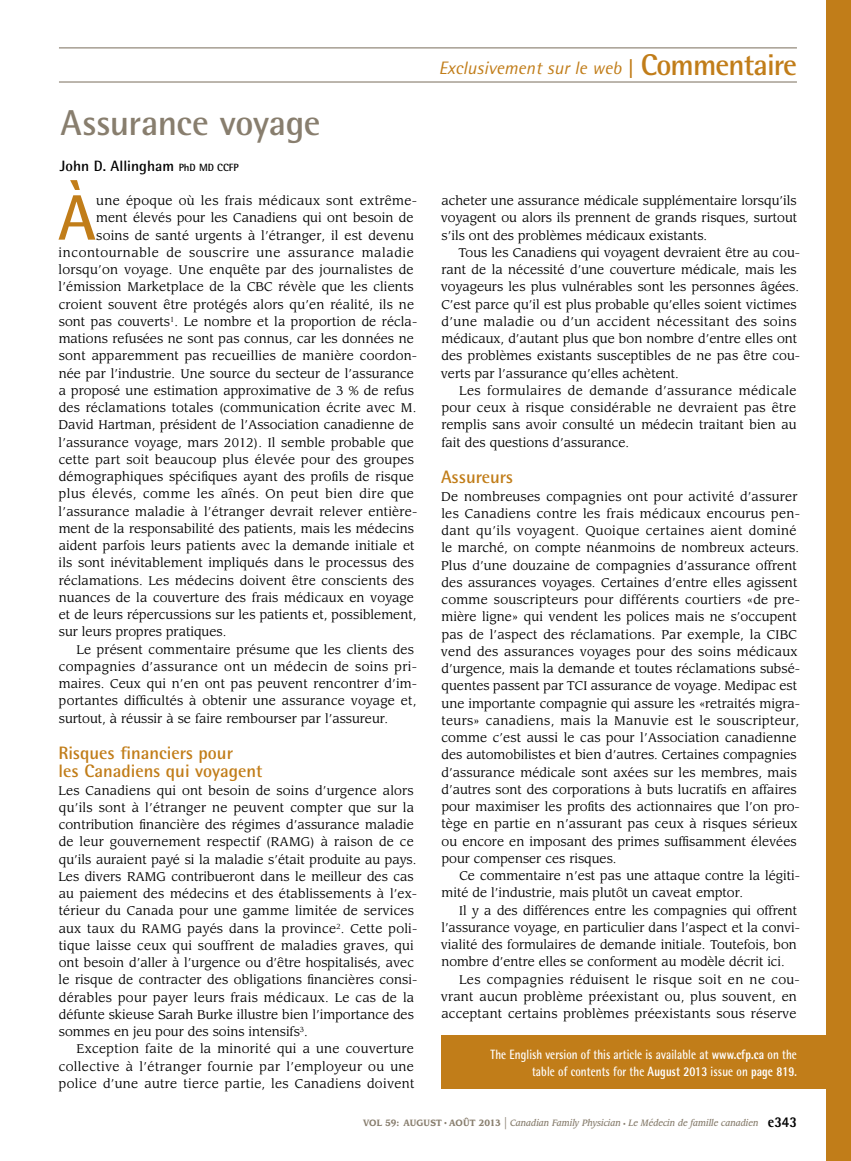
<style>
.page{position:relative;width:851px;height:1161px;background:#fff}
.page>*{position:absolute;margin:0;border:0;box-sizing:border-box;transform-origin:0 0}
.t1{font:700 64.2px "Rotis Semi Sans Std";color:#c17d19}
.t2{font:700 36px "Rotis Semi Sans Std";letter-spacing:-.01em;color:#887e6e}
.t3{font:700 18px/18px "Rotis Semi Sans Std";color:#c17d19}
.t4{font:italic 18px "Rotis Semi Sans Std";color:#c17d19}
.t5{font:700 15px "Rotis Semi Sans Std";color:#000}
.t6{font:700 13.5px/16.5px "Rotis Semi Sans Std";letter-spacing:.01em;color:#fff;text-align:right;scale:.8 1}
.t7{font:12.3px/17.2px "Leawood Std";letter-spacing:.005em;color:#000}
.t8{font:12.3px "Leawood Std";letter-spacing:.045em;color:#000}
.t9{font:12.3px "Leawood Std";letter-spacing:.03em;color:#000}
.t10{font:12.3px "Leawood Std";letter-spacing:.035em;color:#000}
.t11{font:12.3px "Leawood Std";letter-spacing:.025em;color:#000}
.t12{font:italic 500 9px "Leawood Std";color:#887e6e;scale:.9 1}
.s1{font-size:10.5px}
.s2{font-weight:700;font-style:normal;font-size:21px}
.s3{font-weight:700;font-style:normal;font-size:30px}
.s4{font-weight:800}
.s5{font-weight:700;font-style:normal}
.s6{font-family:"Times New Roman";font-weight:400;font-style:normal}
.s7{font-weight:400;font-style:normal;font-size:15px}
.s8{font-style:normal;font-size:6px}
.s9{font-family:"Rotis Semi Sans Std";font-weight:800;font-style:normal;font-size:15px;color:#000}
</style>
<div class="page">
<div style="left:826px;top:0;width:24px;height:1161px;background:#c17d19"></div>
<hr style="left:59px;top:47px;width:737px;height:1px;background:#887e6e">
<hr style="left:59px;top:81px;width:737px;height:2px;background:#887e6e">
<div style="left:441px;top:1035px;width:386px;height:54px;background:#c17d19"></div>
<h2 class="t2" style="left:60px;top:101px;width:262px">Assurance voyage</h2>
<p class="t5" style="left:60px;top:157px;width:180px">John D. Allingham <span class="s1">PhD MD CCFP</span></p>
<h1 class="t1" style="left:58px;top:178px;width:40px">À</h1>
<p class="t11" style="left:96px;top:193px;width:322px">une époque où les frais médicaux sont extrême-</p>
<p class="t7" style="left:96px;top:210px;width:319px">ment élevés pour les Canadiens qui ont besoin de</p>
<p class="t7" style="left:96px;top:227px;width:319px">soins de santé urgents à l’étranger, il est devenu</p>
<p class="t8" style="left:59px;top:245px;width:356px">incontournable de souscrire une assurance maladie</p>
<p class="t7" style="left:59px;top:261px;width:356px">lorsqu’on voyage. Une enquête par des journalistes de</p>
<p class="t7" style="left:59px;top:279px;width:356px">l’émission Marketplace de la CBC révèle que les clients</p>
<p class="t7" style="left:59px;top:296px;width:357px">croient souvent être protégés alors qu’en réalité, ils ne</p>
<p class="t7" style="left:59px;top:313px;width:360px">sont pas couverts<sup>1</sup>. Le nombre et la proportion de récla-</p>
<p class="t7" style="left:59px;top:330px;width:356px">mations refusées ne sont pas connus, car les données ne</p>
<p class="t7" style="left:59px;top:348px;width:360px">sont apparemment pas recueillies de manière coordon-</p>
<p class="t7" style="left:59px;top:365px;width:356px">née par l’industrie. Une source du secteur de l’assurance</p>
<p class="t7" style="left:59px;top:382px;width:357px">a proposé une estimation approximative de 3 % de refus</p>
<p class="t7" style="left:59px;top:399px;width:359px">des réclamations totales (communication écrite avec M.</p>
<p class="t7" style="left:59px;top:417px;width:357px">David Hartman, président de l’Association canadienne de</p>
<p class="t7" style="left:59px;top:434px;width:357px">l’assurance voyage, mars 2012). Il semble probable que</p>
<p class="t7" style="left:59px;top:451px;width:357px">cette part soit beaucoup plus élevée pour des groupes</p>
<p class="t7" style="left:59px;top:468px;width:356px">démographiques spécifiques ayant des profils de risque</p>
<p class="t10" style="left:59px;top:487px;width:356px">plus élevés, comme les aînés. On peut bien dire que</p>
<p class="t7" style="left:59px;top:503px;width:360px">l’assurance maladie à l’étranger devrait relever entière-</p>
<p class="t7" style="left:59px;top:520px;width:357px">ment de la responsabilité des patients, mais les médecins</p>
<p class="t7" style="left:59px;top:537px;width:357px">aident parfois leurs patients avec la demande initiale et</p>
<p class="t7" style="left:59px;top:555px;width:357px">ils sont inévitablement impliqués dans le processus des</p>
<p class="t7" style="left:59px;top:572px;width:357px">réclamations. Les médecins doivent être conscients des</p>
<p class="t7" style="left:59px;top:589px;width:357px">nuances de la couverture des frais médicaux en voyage</p>
<p class="t7" style="left:59px;top:606px;width:359px">et de leurs répercussions sur les patients et, possiblement,</p>
<p class="t7" style="left:59px;top:624px;width:169px">sur leurs propres pratiques.</p>
<p class="t7" style="left:77px;top:641px;width:339px">Le présent commentaire présume que les clients des</p>
<p class="t9" style="left:59px;top:659px;width:360px">compagnies d’assurance ont un médecin de soins pri-</p>
<p class="t7" style="left:59px;top:675px;width:360px">maires. Ceux qui n’en ont pas peuvent rencontrer d’im-</p>
<p class="t7" style="left:59px;top:693px;width:359px">portantes difficultés à obtenir une assurance voyage et,</p>
<p class="t7" style="left:59px;top:711px;width:331px">surtout, à réussir à se faire rembourser par l’assureur.</p>
<h3 class="t3" style="left:59px;top:744px;width:205px">Risques financiers pour<br>les Canadiens qui voyagent</h3>
<p class="t7" style="left:59px;top:782px;width:360px">Les Canadiens qui ont besoin de soins d’urgence alors qu’ils sont à l’étranger ne peuvent compter que sur la contribution financière des régimes d’assurance maladie de leur gouvernement respectif (RAMG) à raison de ce qu’ils auraient payé si la maladie s’était produite au pays.<br>Les divers RAMG contribueront dans le meilleur des cas au paiement des médecins et des établissements à l’ex&shy;térieur du Canada pour une gamme limitée de services aux taux du RAMG payés dans la province<sup>2</sup>. Cette poli&shy;tique laisse ceux qui souffrent de maladies graves, qui ont besoin d’aller à l’urgence ou d’être hospitalisés, avec le risque de contracter des obligations financières consi&shy;dérables pour payer leurs frais médicaux. Le cas de la défunte skieuse Sarah Burke illustre bien l’importance des sommes en jeu pour des soins intensifs<sup>3</sup>.</p>
<p class="t7" style="left:59px;top:1041px;width:357px;text-align:justify;text-indent:18px">Exception faite de la minorité qui a une couverture collective à l’étranger fournie par l’employeur ou une police d’une autre tierce partie, les Canadiens doivent</p>
<h3 class="t4" style="left:439px;top:57px;width:359px">Exclusivement sur le web <span class="s2">|</span> <span class="s3">Commentaire</span></h3>
<p class="t7" style="left:441px;top:192px;width:358px;text-align:justify">acheter une assurance médicale supplémentaire lorsqu’ils voyagent ou alors ils prennent de grands risques, surtout s’ils ont des problèmes médicaux existants.</p>
<p class="t7" style="left:441px;top:244px;width:361px;text-indent:18px">Tous les Canadiens qui voyagent devraient être au cou&shy;rant de la nécessité d’une couverture médicale, mais les voyageurs les plus vulnérables sont les personnes âgées.<br>C’est parce qu’il est plus probable qu’elles soient victimes d’une maladie ou d’un accident nécessitant des soins médicaux, d’autant plus que bon nombre d’entre elles ont des problèmes existants susceptibles de ne pas être cou&shy;verts par l’assurance qu’elles achètent.</p>
<p class="t7" style="left:441px;top:382px;width:357px;text-align:justify;text-indent:18px">Les formulaires de demande d’assurance médicale pour ceux à risque considérable ne devraient pas être remplis sans avoir consulté un médecin traitant bien au fait des questions d’assurance.</p>
<h3 class="t3" style="left:441px;top:468px;width:73px">Assureurs</h3>
<p class="t7" style="left:441px;top:488px;width:361px">De nombreuses compagnies ont pour activité d’assurer les Canadiens contre les frais médicaux encourus pen&shy;dant qu’ils voyagent. Quoique certaines aient dominé le marché, on compte néanmoins de nombreux acteurs.<br>Plus d’une douzaine de compagnies d’assurance offrent des assurances voyages. Certaines d’entre elles agissent comme souscripteurs pour différents courtiers «de pre&shy;mière ligne» qui vendent les polices mais ne s’occupent pas de l’aspect des réclamations. Par exemple, la CIBC vend des assurances voyages pour des soins médicaux d’urgence, mais la demande et toutes réclamations subsé&shy;quentes passent par TCI assurance de voyage. Medipac est une importante compagnie qui assure les «retraités migra&shy;teurs» canadiens, mais la Manuvie est le souscripteur, comme c’est aussi le cas pour l’Association canadienne des automobilistes et bien d’autres. Certaines compagnies d’assurance médicale sont axées sur les membres, mais d’autres sont des corporations à buts lucratifs en affaires pour maximiser les profits des actionnaires que l’on pro&shy;tège en partie en n’assurant pas ceux à risques sérieux ou encore en imposant des primes suffisamment élevées pour compenser ces risques.</p>
<p class="t7" style="left:441px;top:867px;width:360px;text-indent:18px">Ce commentaire n’est pas une attaque contre la légiti&shy;mité de l’industrie, mais plutôt un caveat emptor.</p>
<p class="t7" style="left:441px;top:902px;width:361px;text-indent:18px">Il y a des différences entre les compagnies qui offrent l’assurance voyage, en particulier dans l’aspect et la convi&shy;vialité des formulaires de demande initiale. Toutefois, bon nombre d’entre elles se conforment au modèle décrit ici.</p>
<p class="t7" style="left:441px;top:971px;width:360px;text-indent:18px">Les compagnies réduisent le risque soit en ne cou&shy;vrant aucun problème préexistant ou, plus souvent, en acceptant certains problèmes préexistants sous réserve</p>
<p class="t6" style="left:490px;top:1046px;width:384px">The English version of this article is available at <span class="s4">www.cfp.ca</span> on the table of contents for the <span class="s4">August 2013</span> issue on <span class="s4">page 819</span>.</p>
<p class="t12" style="left:363px;top:1118px;width:483px"><span class="s5">VOL 59: AUGUST</span> <span class="s6">•</span> <span class="s5">AOÛT 2013</span> <span class="s7">|</span> Canadian Family Physician <span class="s8">•</span> Le Médecin de famille canadien <span class="s9">e343</span></p>
</div>
